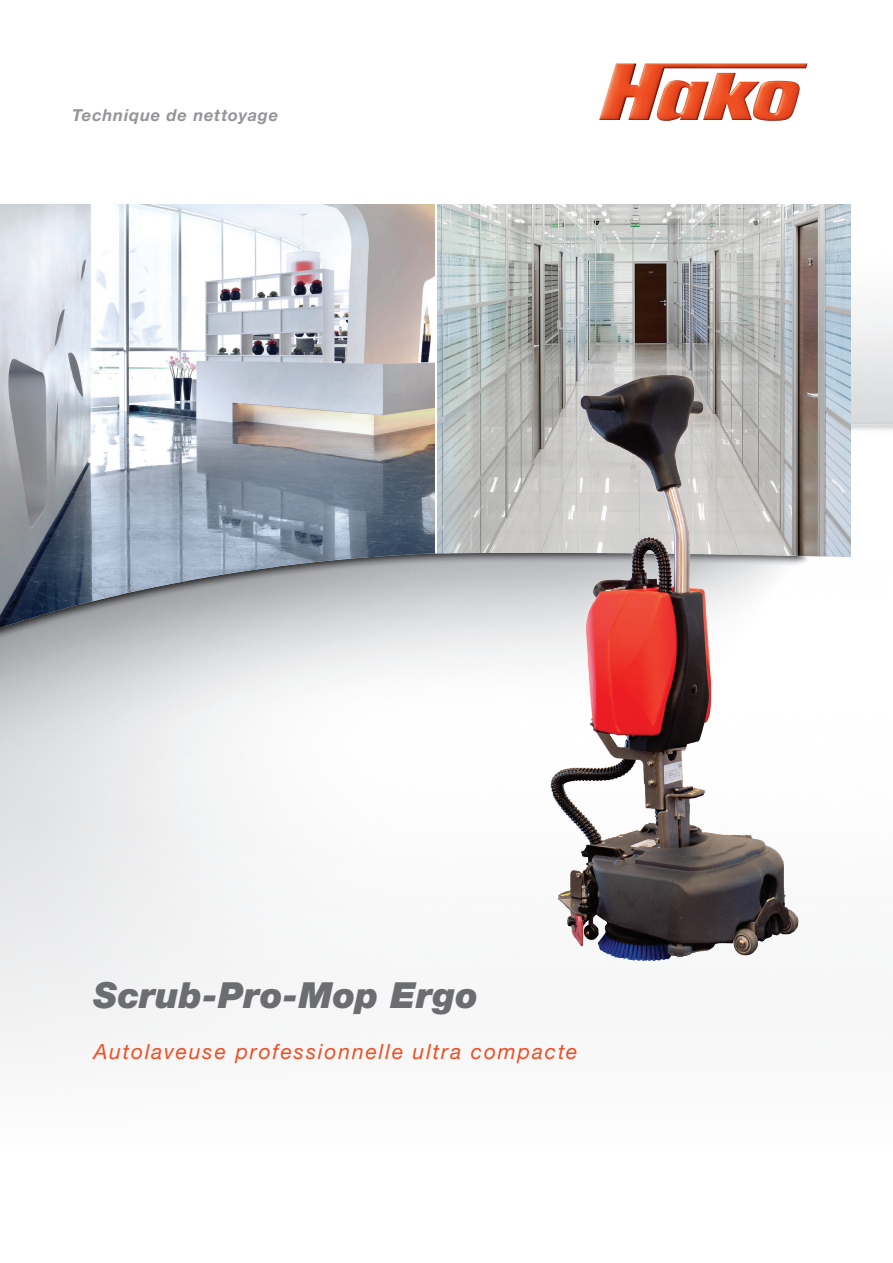
<style>
.page{position:relative;width:893px;height:1263px;background:#fff}
.page>*{position:absolute;margin:0;border:0;box-sizing:border-box;transform-origin:0 0}
.t1{font:italic 900 36px "Helvetica Neue LT Std";letter-spacing:.005em;color:#6c6d70}
.t2{font:italic 21px "Helvetica Neue LT Std";letter-spacing:.09em;color:#f04d22}
.t3{font:italic 700 16.5px "Helvetica Neue LT Std";letter-spacing:.045em;color:#939598}
</style>
<div class="page">
<img style="left:0;top:204px;width:435px;height:315px">
<img style="left:438px;top:204px;width:412px;height:21px">
<img style="left:599px;top:64px;width:208px;height:57px">
<img style="left:0;top:519px;width:438px;height:535px">
<img style="left:438px;top:225px;width:455px;height:736px">
<p class="t3" style="left:72px;top:105px;width:208px">Technique de nettoyage</p>
<h1 class="t1" style="left:94px;top:973px;width:386px">Scrub-Pro-Mop Ergo</h1>
<p class="t2" style="left:94px;top:1038px;width:485px">Autolaveuse professionnelle ultra compacte</p>
</div>
